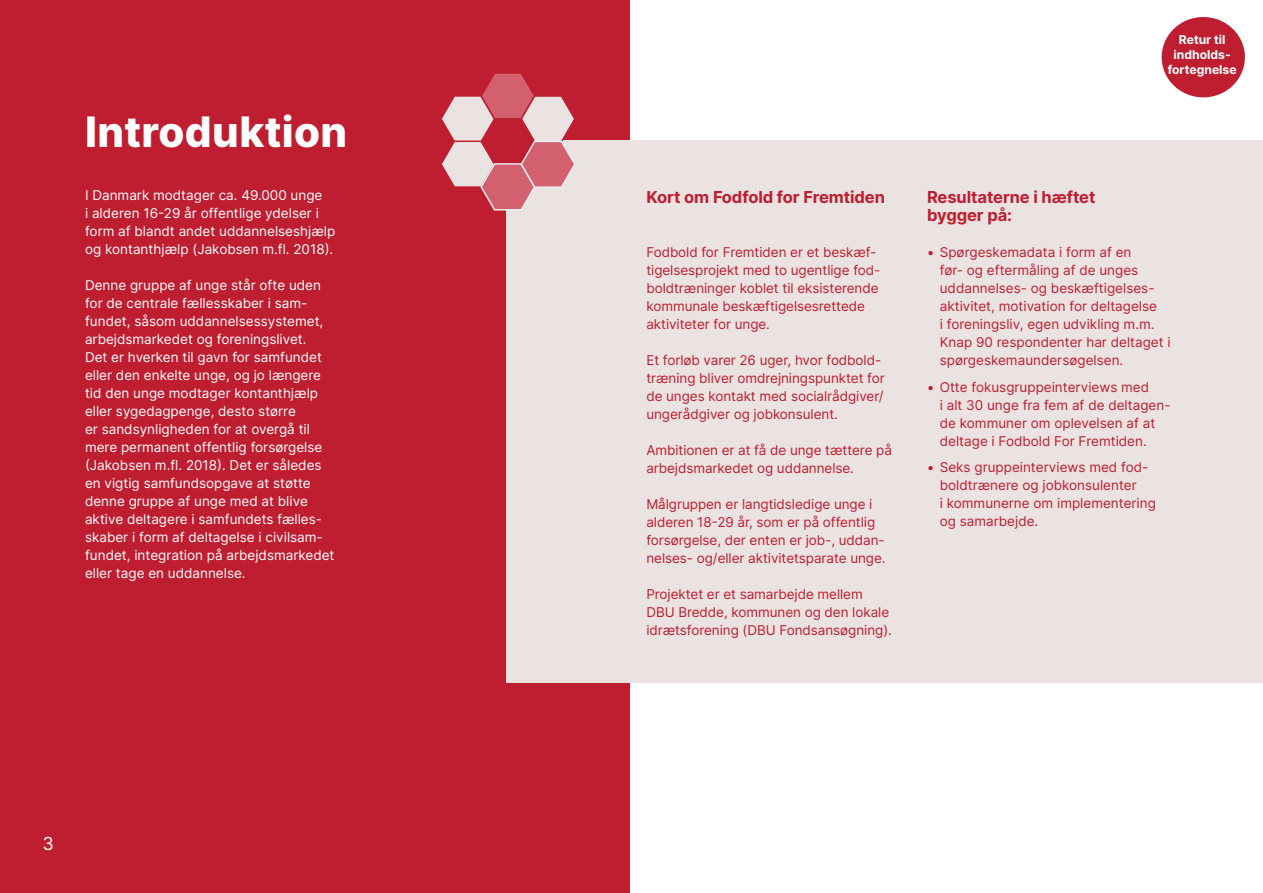
<style>
.page{position:relative;width:1263px;height:893px;background:#fff}
.page>*{position:absolute;margin:0;border:0;box-sizing:border-box;transform-origin:0 0}
.t1{font:800 42px "Inter";letter-spacing:.01em;color:#fff}
.t2{font:18px "Inter";color:#fff}
.t3{font:700 16.5px/18px "Inter";letter-spacing:-.005em;color:#bf1d30}
.t4{font:13.5px/18px "Inter";letter-spacing:-.005em;color:#bf1d30}
.t5{font:13.5px/18px "Inter";color:#fff}
.t6{font:700 12.15px/14.5px "Inter";color:#fff;text-align:center}
.s1{font-weight:500}
</style>
<div class="page">
<div style="left:0;top:0;width:629px;height:893px;background:#bf1d30"></div>
<div style="left:506px;top:140px;width:757px;height:543px;background:#eae3e1"></div>
<svg style="left:442px;top:73px;width:133px;height:138px"></svg>
<div style="left:1162px;top:17px;width:83px;height:80px;background:#bf1d30;border-radius:50%"></div>
<h1 class="t1" style="left:85px;top:101px;width:264px">Introduktion</h1>
<p class="t5" style="left:85px;top:186px;width:252px">I Danmark modtager ca. 49.000 unge<br>i alderen 16-29 år offentlige ydelser i form af blandt andet uddannelseshjælp og kontanthjælp (Jakobsen m.fl. 2018).</p>
<p class="t5" style="left:85px;top:276px;width:251px">Denne gruppe af unge står ofte uden for de centrale fællesskaber i sam&shy;fundet, såsom uddannelsessystemet, arbejdsmarkedet og foreningslivet.<br>Det er hverken til gavn for samfundet eller den enkelte unge, og jo længere tid den unge modtager kontanthjælp eller sygedagpenge, desto større<br>er sandsynligheden for at overgå til mere permanent offentlig forsørgelse (Jakobsen m.fl. 2018). Det er således en vigtig samfundsopgave at støtte denne gruppe af unge med at blive aktive deltagere i samfundets fælles&shy;skaber i form af deltagelse i civilsam&shy;fundet, integration på arbejdsmarkedet eller tage en uddannelse.</p>
<h2 class="t2" style="left:43px;top:831px;width:13px">3</h2>
<p class="t6" style="left:1168px;top:32px;width:71px">Retur til indholds&shy;fortegnelse</p>
<p class="t3" style="left:646px;top:188px;width:240px">Kort om Fodfold for Fremtiden</p>
<p class="t4" style="left:646px;top:243px;width:235px">Fodbold for Fremtiden er et beskæf&shy;tigelsesprojekt med to ugentlige fod&shy;boldtræninger koblet til eksisterende kommunale beskæftigelsesrettede aktiviteter for unge.</p>
<p class="t4" style="left:646px;top:351px;width:240px">Et forløb varer 26 uger, hvor fodbold&shy;træning bliver omdrejningspunktet for de unges kontakt med socialrådgiver/ ungerådgiver og jobkonsulent.</p>
<p class="t4" style="left:646px;top:441px;width:247px">Ambitionen er at få de unge tættere på arbejdsmarkedet og uddannelse.</p>
<p class="t4" style="left:646px;top:495px;width:241px">Målgruppen er langtidsledige unge i alderen 18-29 år, som er på offentlig forsørgelse, der enten er job-, uddan&shy;nelses- og/eller aktivitetsparate unge.</p>
<p class="t4" style="left:646px;top:585px;width:247px">Projektet er et samarbejde mellem<br>DBU Bredde, kommunen og den lokale idrætsforening (DBU Fondsansøgning).</p>
<p class="t3" style="left:927px;top:188px;width:170px">Resultaterne i hæftet bygger på:</p>
<p class="t4" style="left:940px;top:243px;width:232px;text-indent:-13px"><span class="s1">•</span> Spørgeskemadata i form af en<br>før- og eftermåling af de unges uddannelses- og beskæftigelses&shy;aktivitet, motivation for deltagelse<br>i foreningsliv, egen udvikling m.m.<br>Knap 90 respondenter har deltaget i spørgeskemaundersøgelsen.</p>
<p class="t4" style="left:940px;top:377px;width:232px;text-indent:-13px"><span class="s1">•</span> Otte fokusgruppeinterviews med<br>i alt 30 unge fra fem af de deltagen&shy;de kommuner om oplevelsen af at deltage i Fodbold For Fremtiden.</p>
<p class="t4" style="left:940px;top:458px;width:218px;text-indent:-13px"><span class="s1">•</span> Seks gruppeinterviews med fod&shy;boldtrænere og jobkonsulenter<br>i kommunerne om implementering og samarbejde.</p>
</div>
